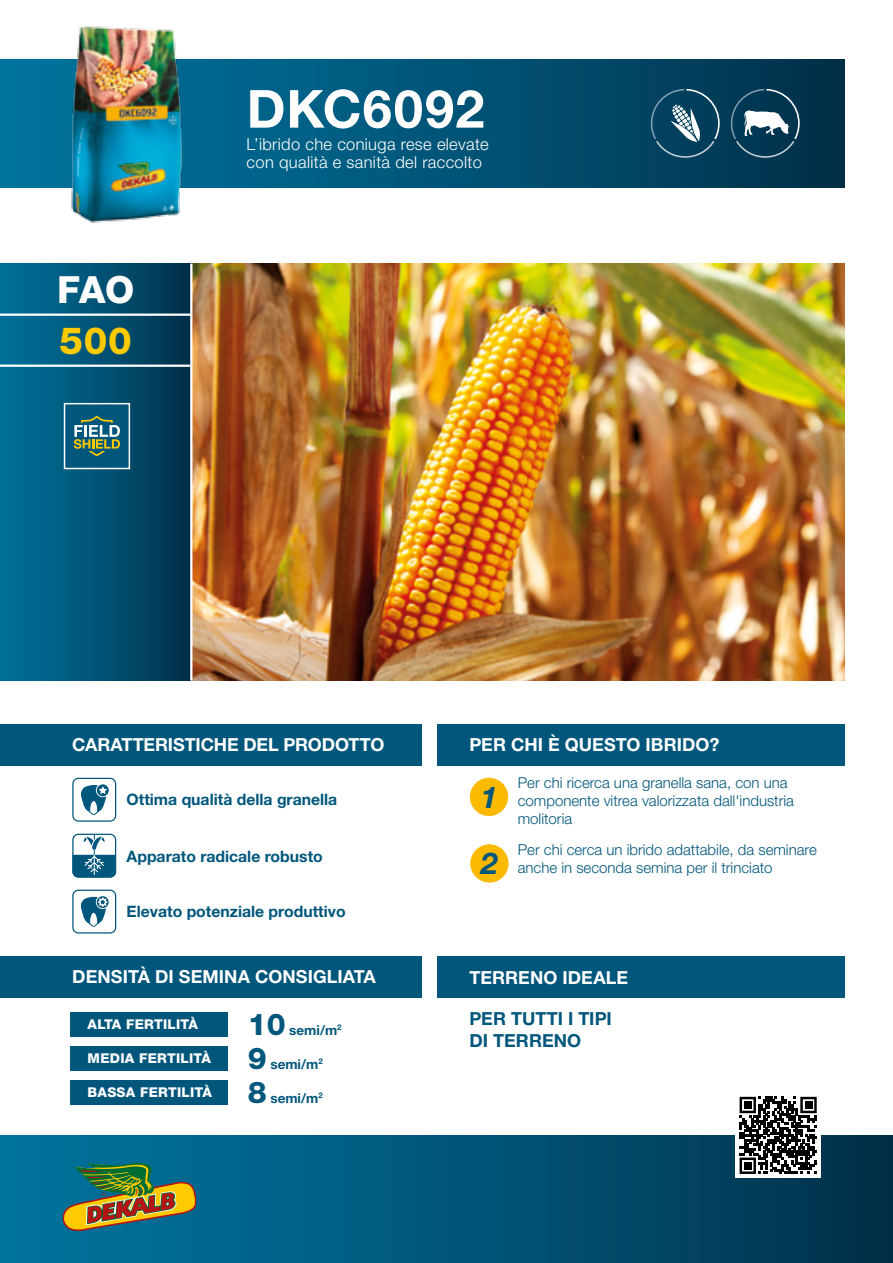
<style>
.page{position:relative;width:893px;height:1263px;background:#fff}
.page>*{position:absolute;margin:0;border:0;box-sizing:border-box;transform-origin:0 0}
.t1{font:700 52.5px "Helvetica Neue LT Std";letter-spacing:.02em;color:#fff}
.t2{font:800 37.5px "Helvetica Neue LT Std";color:#fff}
.t3{font:800 37.5px "Helvetica Neue LT Std";color:#ffcb00}
.t4{font:800 30px "Helvetica Neue LT Std";color:#00567b}
.t5{font:italic 700 30px "Helvetica Neue LT Std";color:#00567b}
.t6{font:700 18px "Helvetica Neue LT Std";color:#fff}
.t7{font:700 18px/22.5px "Helvetica Neue LT Std";color:#00567b}
.t8{font:300 16.5px/18px "Helvetica Neue LT Std";letter-spacing:.02em;color:#fff}
.t9{font:700 15.75px "Helvetica Neue LT Std";color:#00567b}
.t10{font:300 15px/18px "Helvetica Neue LT Std";color:#00567b}
.t11{font:800 13.5px "Helvetica Neue LT Std";letter-spacing:.02em;color:#fff}
.t12{font:700 13.5px "Helvetica Neue LT Std";color:#00567b}
.s1{font-weight:700;font-style:italic;font-size:30px}
</style>
<div class="page">
<div style="left:0;top:1135px;width:893px;height:128px;background:linear-gradient(to right,#0077a3,#01324c)"></div>
<div style="left:437px;top:724px;width:408px;height:41px;background:#00567b"></div>
<div style="left:437px;top:957px;width:408px;height:41px;background:#00567b"></div>
<div style="left:0;top:724px;width:421px;height:41px;background:#00567b"></div>
<div style="left:0;top:956px;width:421px;height:42px;background:#00567b"></div>
<img style="left:192px;top:264px;width:653px;height:416px">
<div style="left:0;top:264px;width:190px;height:416px;background:linear-gradient(to right,#01739e,#01334c)"></div>
<hr style="left:0;top:365px;width:190px;height:2px;background:#fff">
<hr style="left:0;top:314px;width:191px;height:2px;background:#fff">
<svg style="left:0;top:60px;width:845px;height:127px;background:#005274"></svg>
<div style="left:64px;top:403px;width:66px;height:66px;background:#00567b;border:2px solid #fff"></div>
<svg style="left:74px;top:416px;width:46px;height:40px"></svg>
<div style="left:470px;top:778px;width:38px;height:38px;background:#fbb900;border-radius:50%"></div>
<div style="left:470px;top:844px;width:39px;height:38px;background:#fbb900;border-radius:50%"></div>
<div style="left:70px;top:1011px;width:157px;height:25px;background:#00567b"></div>
<div style="left:70px;top:1046px;width:157px;height:24px;background:#00567b"></div>
<div style="left:70px;top:1080px;width:157px;height:24px;background:#00567b"></div>
<svg style="left:731px;top:89px;width:69px;height:69px;background:#315c72"></svg>
<svg style="left:651px;top:89px;width:69px;height:69px;background:#255a73"></svg>
<img style="left:62px;top:26px;width:127px;height:197px">
<svg style="left:72px;top:778px;width:44px;height:44px"></svg>
<svg style="left:72px;top:834px;width:44px;height:44px"></svg>
<svg style="left:72px;top:890px;width:44px;height:43px"></svg>
<div style="left:736px;top:1093px;width:85px;height:85px;background:#fff"></div>
<svg style="left:740px;top:1097px;width:77px;height:77px"></svg>
<div style="left:744px;top:1101px;width:7px;height:7px;background:#000"></div>
<div style="left:805px;top:1101px;width:7px;height:7px;background:#000"></div>
<div style="left:744px;top:1162px;width:7px;height:7px;background:#000"></div>
<svg style="left:62px;top:1163px;width:135px;height:82px;background:#51775a"></svg>
<h2 class="t2" style="left:57px;top:267px;width:79px">FAO</h2>
<h2 class="t3" style="left:60px;top:318px;width:74px">500</h2>
<h1 class="t1" style="left:247px;top:76px;width:239px">DKC6092</h1>
<p class="t8" style="left:247px;top:135px;width:244px">L’ibrido che coniuga rese elevate con qualità e sanità del raccolto</p>
<p class="t6" style="left:72px;top:733px;width:314px">CARATTERISTICHE DEL PRODOTTO</p>
<p class="t6" style="left:469px;top:733px;width:251px">PER CHI È QUESTO IBRIDO?</p>
<p class="t9" style="left:127px;top:790px;width:212px">Ottima qualità della granella</p>
<p class="t9" style="left:127px;top:846px;width:198px">Apparato radicale robusto</p>
<p class="t9" style="left:127px;top:902px;width:221px">Elevato potenziale produttivo</p>
<p class="t6" style="left:72px;top:966px;width:305px">DENSITÀ DI SEMINA CONSIGLIATA</p>
<h3 class="t4" style="left:248px;top:1006px;width:39px">10</h3>
<p class="t12" style="left:289px;top:1022px;width:54px">semi/m<sup>2</sup></p>
<h3 class="t4" style="left:248px;top:1040px;width:20px">9</h3>
<p class="t12" style="left:270px;top:1056px;width:54px">semi/m<sup>2</sup></p>
<h3 class="t4" style="left:248px;top:1074px;width:20px">8</h3>
<p class="t12" style="left:270px;top:1090px;width:54px">semi/m<sup>2</sup></p>
<p class="t11" style="left:88px;top:1016px;width:112px">ALTA FERTILITÀ</p>
<p class="t11" style="left:88px;top:1050px;width:125px">MEDIA FERTILITÀ</p>
<p class="t11" style="left:88px;top:1084px;width:126px">BASSA FERTILITÀ</p>
<p class="t10" style="left:518px;top:774px;width:278px">Per chi ricerca una granella sana, con una componente vitrea valorizzata dall'industria molitoria</p>
<h3 class="t5" style="left:481px;top:778px;width:18px">1</h3>
<p class="t10" style="left:481px;top:840px;width:337px;text-indent:37px">Per chi cerca un ibrido adattabile, da seminare<br><span class="s1">2</span> anche in seconda semina per il trinciato</p>
<p class="t6" style="left:469px;top:966px;width:160px">TERRENO IDEALE</p>
<p class="t7" style="left:469px;top:1006px;width:144px">PER TUTTI I TIPI<br>DI TERRENO</p>
</div>
